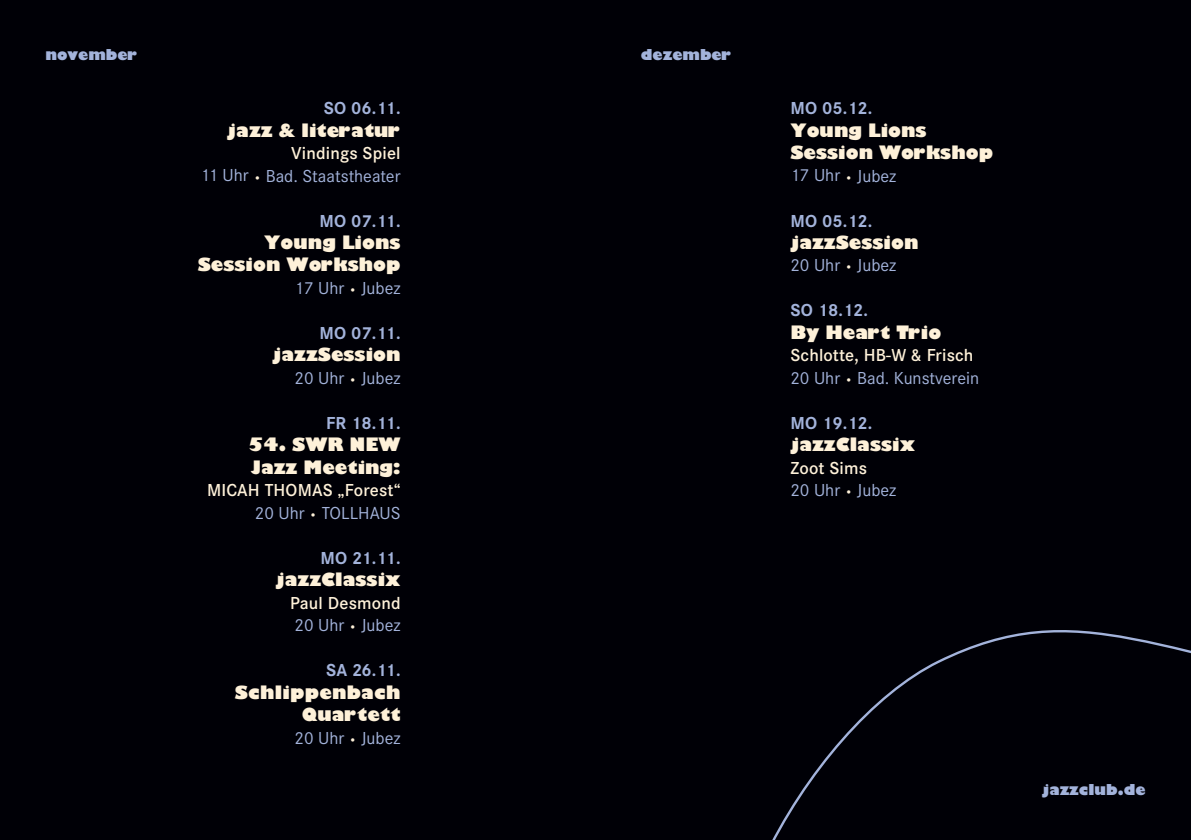
<style>
.page{position:relative;width:1191px;height:840px;background:#fff}
.page>*{position:absolute;margin:0;border:0;box-sizing:border-box;transform-origin:0 0}
.t1{font:800 18px/22.4px "Gill Sans";color:#fef1d9;text-align:right}
.t2{font:18px/22.4px "Corporate S";color:#a3b3db;text-align:right}
.t3{font:600 18px/22.4px "Corporate S";letter-spacing:.01em;color:#fef1d9}
.t4{font:700 18px "Corporate S";letter-spacing:.01em;color:#a3b3db}
.t5{font:800 14.6px "Gill Sans";color:#a3b3db}
.s1{font-weight:600;color:#fef1d9}
.s2{font-size:12px;color:#fef1d9}
.s3{font-weight:400;color:#a3b3db}
.s4{font-weight:400;font-size:12px}
</style>
<div class="page">
<div style="left:0;top:0;width:1191px;height:839px;background:#000006"></div>
<svg style="left:773px;top:630px;width:418px;height:209px"></svg>
<p class="t5" style="left:45px;top:43px;width:94px">november</p>
<p class="t5" style="left:641px;top:43px;width:92px">dezember</p>
<p class="t4" style="left:324px;top:95px;width:78px">SO 06.11.</p>
<p class="t1" style="left:227px;top:118px;width:175px">jazz &amp; literatur</p>
<p class="t2" style="left:200px;top:141px;width:202px"><span class="s1">Vindings Spiel<br></span>11 Uhr <span class="s2">•</span> Bad. Staatstheater</p>
<p class="t4" style="left:319px;top:208px;width:83px">MO 07.11.</p>
<p class="t1" style="left:198px;top:231px;width:204px">Young Lions<br>Session Workshop</p>
<p class="t2" style="left:294px;top:276px;width:108px">17 Uhr <span class="s2">•</span> Jubez</p>
<p class="t4" style="left:319px;top:320px;width:83px">MO 07.11.</p>
<p class="t1" style="left:272px;top:343px;width:130px">jazzSession</p>
<p class="t2" style="left:294px;top:366px;width:108px">20 Uhr <span class="s2">•</span> Jubez</p>
<p class="t4" style="left:326px;top:410px;width:76px">FR 18.11.</p>
<p class="t1" style="left:248px;top:433px;width:154px;text-align:left">54. SWR NEW<br>Jazz Meeting:</p>
<p class="t3" style="left:207px;top:478px;width:195px;text-align:right">MICAH THOMAS „Forest“<br><span class="s3">20 Uhr</span> <span class="s4">•</span> <span class="s3">TOLLHAUS</span></p>
<p class="t4" style="left:320px;top:545px;width:82px">MO 21.11.</p>
<p class="t1" style="left:276px;top:568px;width:126px">jazzClassix</p>
<p class="t3" style="left:290px;top:590px;width:112px">Paul Desmond<br><span class="s3">20 Uhr</span> <span class="s4">•</span> <span class="s3">Jubez</span></p>
<p class="t4" style="left:326px;top:657px;width:76px">SA 26.11.</p>
<p class="t1" style="left:235px;top:680px;width:167px">Schlippenbach<br>Quartett</p>
<p class="t2" style="left:294px;top:725px;width:108px">20 Uhr <span class="s2">•</span> Jubez</p>
<p class="t4" style="left:790px;top:95px;width:83px">MO 05.12.</p>
<p class="t1" style="left:790px;top:118px;width:204px;text-align:left">Young Lions<br>Session Workshop</p>
<p class="t2" style="left:790px;top:163px;width:108px">17 Uhr <span class="s2">•</span> Jubez</p>
<p class="t4" style="left:790px;top:208px;width:83px">MO 05.12.</p>
<p class="t1" style="left:790px;top:231px;width:130px">jazzSession</p>
<p class="t2" style="left:790px;top:253px;width:108px">20 Uhr <span class="s2">•</span> Jubez</p>
<p class="t4" style="left:790px;top:298px;width:79px">SO 18.12.</p>
<p class="t1" style="left:790px;top:321px;width:152px">By Heart Trio</p>
<p class="t3" style="left:790px;top:343px;width:190px">Schlotte, HB-W &amp; Frisch<br><span class="s3">20 Uhr</span> <span class="s4">•</span> <span class="s3">Bad. Kunstverein</span></p>
<p class="t4" style="left:790px;top:410px;width:83px">MO 19.12.</p>
<p class="t1" style="left:790px;top:433px;width:126px">jazzClassix</p>
<p class="t2" style="left:790px;top:456px;width:108px;text-align:left"><span class="s1">Zoot Sims<br></span>20 Uhr <span class="s2">•</span> Jubez</p>
<p class="t5" style="left:1042px;top:777px;width:105px">jazzclub.de</p>
</div>
